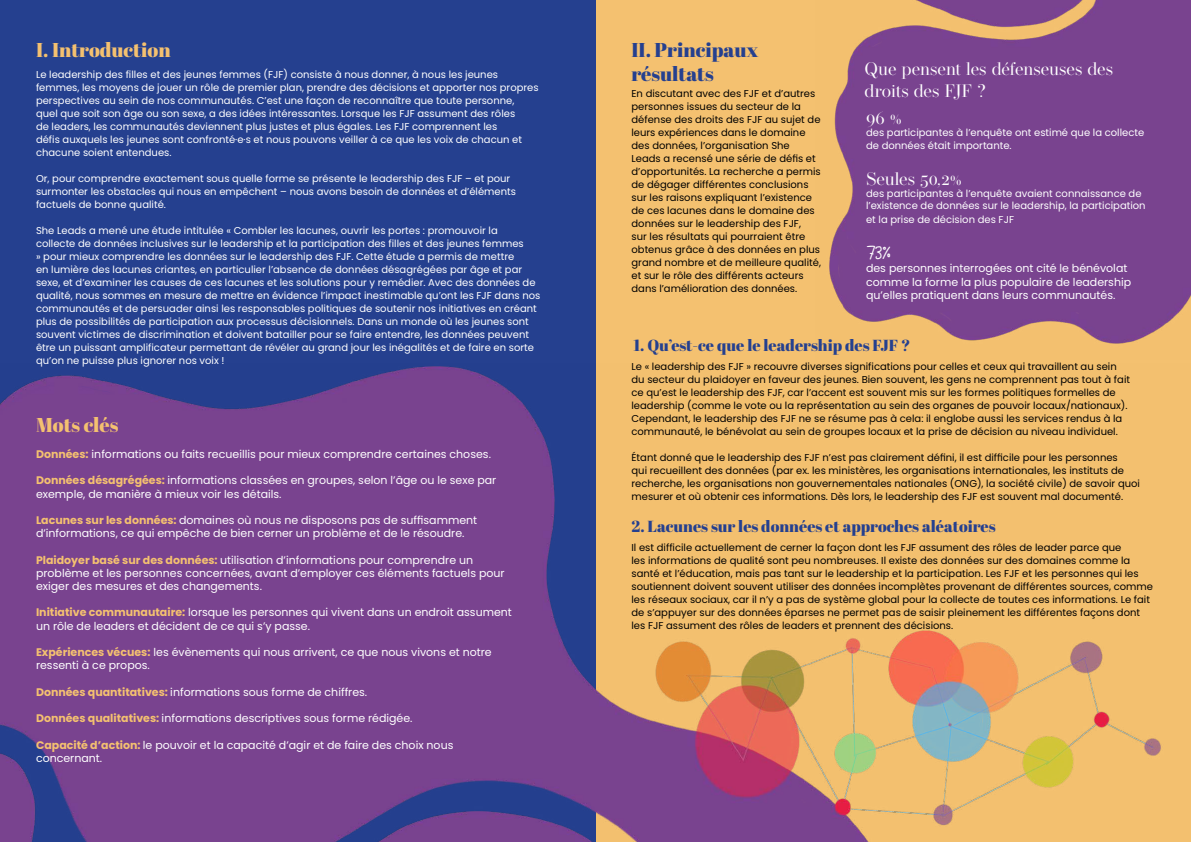
<style>
.page{position:relative;width:1191px;height:842px;background:#fff}
.page>*{position:absolute;margin:0;border:0;box-sizing:border-box;transform-origin:0 0}
.t1{font:20px/24px "Abril Fatface";color:#25408f}
.t2{font:20px "Abril Fatface";color:#f4c170}
.t3{font:18px/21.6px "Operetta 18";color:#fff}
.t4{font:18px "Simple Plan";color:#fff}
.t5{font:16px "Abril Fatface";color:#25408f}
.t6{font:11px/13.2px "Poppins";color:#fff}
.t7{font:10px/13px "Poppins";color:#000}
.t8{font:10px/13px "Poppins";color:#fff}
.s1{font-weight:700;color:#f4c170}
</style>
<div class="page">
<svg style="left:595px;top:0;width:596px;height:363px;background:#e1b572"></svg>
<img style="left:815px;top:0;width:376px;height:359px">
<div style="left:0;top:0;width:595px;height:842px;background:#25408f"></div>
<img style="left:0;top:363px;width:1191px;height:479px">
<h1 class="t2" style="left:36px;top:36px;width:136px">I. Introduction</h1>
<p class="t8" style="left:36px;top:68px;width:504px">Le leadership des filles et des jeunes femmes (FJF) consiste à nous donner, à nous les jeunes femmes, les moyens de jouer un rôle de premier plan, prendre des décisions et apporter nos propres perspectives au sein de nos communautés. C’est une façon de reconnaître que toute personne,<br>quel que soit son âge ou son sexe, a des idées intéressantes. Lorsque les FJF assument des rôles<br>de leaders, les communautés deviennent plus justes et plus égales. Les FJF comprennent les<br>défis auxquels les jeunes sont confronté·e·s et nous pouvons veiller à ce que les voix de chacun et chacune soient entendues.</p>
<p class="t8" style="left:36px;top:172px;width:481px">Or, pour comprendre exactement sous quelle forme se présente le leadership des FJF – et pour surmonter les obstacles qui nous en empêchent – nous avons besoin de données et d’éléments factuels de bonne qualité.</p>
<p class="t8" style="left:36px;top:224px;width:506px">She Leads a mené une étude intitulée « Combler les lacunes, ouvrir les portes : promouvoir la<br>collecte de données inclusives sur le leadership et la participation des filles et des jeunes femmes<br>» pour mieux comprendre les données sur le leadership des FJF. Cette étude a permis de mettre<br>en lumière des lacunes criantes, en particulier l’absence de données désagrégées par âge et par sexe, et d’examiner les causes de ces lacunes et les solutions pour y remédier. Avec des données de qualité, nous sommes en mesure de mettre en évidence l’impact inestimable qu’ont les FJF dans nos communautés et de persuader ainsi les responsables politiques de soutenir nos initiatives en créant plus de possibilités de participation aux processus décisionnels. Dans un monde où les jeunes sont souvent victimes de discrimination et doivent batailler pour se faire entendre, les données peuvent être un puissant amplificateur permettant de révéler au grand jour les inégalités et de faire en sorte qu’on ne puisse plus ignorer nos voix !</p>
<h1 class="t2" style="left:36px;top:410px;width:84px">Mots clés</h1>
<p class="t6" style="left:36px;top:448px;width:456px"><span class="s1">Données:</span> informations ou faits recueillis pour mieux comprendre certaines choses.</p>
<p class="t6" style="left:36px;top:474px;width:462px"><span class="s1">Données désagrégées:</span> informations classées en groupes, selon l’âge ou le sexe par exemple, de manière à mieux voir les détails.</p>
<p class="t6" style="left:36px;top:514px;width:443px"><span class="s1">Lacunes sur les données:</span> domaines où nous ne disposons pas de suffisamment d’informations, ce qui empêche de bien cerner un problème et de le résoudre.</p>
<p class="t6" style="left:36px;top:553px;width:470px"><span class="s1">Plaidoyer basé sur des données:</span> utilisation d’informations pour comprendre un problème et les personnes concernées, avant d’employer ces éléments factuels pour exiger des mesures et des changements.</p>
<p class="t6" style="left:36px;top:606px;width:477px"><span class="s1">Initiative communautaire:</span> lorsque les personnes qui vivent dans un endroit assument un rôle de leaders et décident de ce qui s’y passe.</p>
<p class="t6" style="left:36px;top:646px;width:457px"><span class="s1">Expériences vécues:</span> les évènements qui nous arrivent, ce que nous vivons et notre ressenti à ce propos.</p>
<p class="t6" style="left:36px;top:685px;width:333px"><span class="s1">Données quantitatives:</span> informations sous forme de chiffres.</p>
<p class="t6" style="left:36px;top:712px;width:378px"><span class="s1">Données qualitatives:</span> informations descriptives sous forme rédigée.</p>
<p class="t6" style="left:36px;top:738px;width:419px"><span class="s1">Capacité d’action:</span> le pouvoir et la capacité d’agir et de faire des choix nous concernant.</p>
<h1 class="t1" style="left:631px;top:37px;width:128px">II. Principaux résultats</h1>
<p class="t7" style="left:631px;top:87px;width:191px">En discutant avec des FJF et d’autres personnes issues du secteur de la défense des droits des FJF au sujet de leurs expériences dans le domaine des données, l’organisation She Leads a recensé une série de défis et d’opportunités. La recherche a permis de dégager différentes conclusions sur les raisons expliquant l’existence de ces lacunes dans le domaine des données sur le leadership des FJF,<br>sur les résultats qui pourraient être obtenus grâce à des données en plus grand nombre et de meilleure qualité, et sur le rôle des différents acteurs dans l’amélioration des données.</p>
<h2 class="t3" style="left:864px;top:58px;width:250px">Que pensent les défenseuses des droits des FJF ?</h2>
<h2 class="t3" style="left:866px;top:106px;width:38px">96 %</h2>
<p class="t8" style="left:866px;top:125px;width:280px">des participantes à l’enquête ont estimé que la collecte de données était importante.</p>
<h2 class="t3" style="left:866px;top:168px;width:97px">Seules 50,2%</h2>
<p class="t8" style="left:866px;top:187px;width:281px;line-height:12px">des participantes à l’enquête avaient connaissance de l’existence de données sur le leadership, la participation</p>
<p class="t8" style="left:866px;top:213px;width:149px">et la prise de décision des FJF</p>
<h2 class="t4" style="left:866px;top:243px;width:26px">73%</h2>
<p class="t6" style="left:866px;top:262px;width:267px">des personnes interrogées ont cité le bénévolat comme la forme la plus populaire de leadership qu’elles pratiquent dans leurs communautés.</p>
<h3 class="t5" style="left:633px;top:334px;width:278px">1. Qu’est-ce que le leadership des FJF ?</h3>
<p class="t7" style="left:631px;top:360px;width:500px">Le « leadership des FJF » recouvre diverses significations pour celles et ceux qui travaillent au sein du secteur du plaidoyer en faveur des jeunes. Bien souvent, les gens ne comprennent pas tout à fait ce qu’est le leadership des FJF, car l’accent est souvent mis sur les formes politiques formelles de leadership (comme le vote ou la représentation au sein des organes de pouvoir locaux/nationaux).<br>Cependant, le leadership des FJF ne se résume pas à cela: il englobe aussi les services rendus à la communauté, le bénévolat au sein de groupes locaux et la prise de décision au niveau individuel.</p>
<p class="t7" style="left:631px;top:451px;width:510px">Étant donné que le leadership des FJF n’est pas clairement défini, il est difficile pour les personnes<br>qui recueillent des données (par ex. les ministères, les organisations internationales, les instituts de recherche, les organisations non gouvernementales nationales (ONG), la société civile) de savoir quoi mesurer et où obtenir ces informations. Dès lors, le leadership des FJF est souvent mal documenté.</p>
<h3 class="t5" style="left:631px;top:515px;width:366px">2. Lacunes sur les données et approches aléatoires</h3>
<p class="t7" style="left:631px;top:541px;width:523px">Il est difficile actuellement de cerner la façon dont les FJF assument des rôles de leader parce que<br>les informations de qualité sont peu nombreuses. Il existe des données sur des domaines comme la santé et l’éducation, mais pas tant sur le leadership et la participation. Les FJF et les personnes qui les soutiennent doivent souvent utiliser des données incomplètes provenant de différentes sources, comme les réseaux sociaux, car il n’y a pas de système global pour la collecte de toutes ces informations. Le fait de s’appuyer sur des données éparses ne permet pas de saisir pleinement les différentes façons dont les FJF assument des rôles de leaders et prennent des décisions.</p>
</div>
